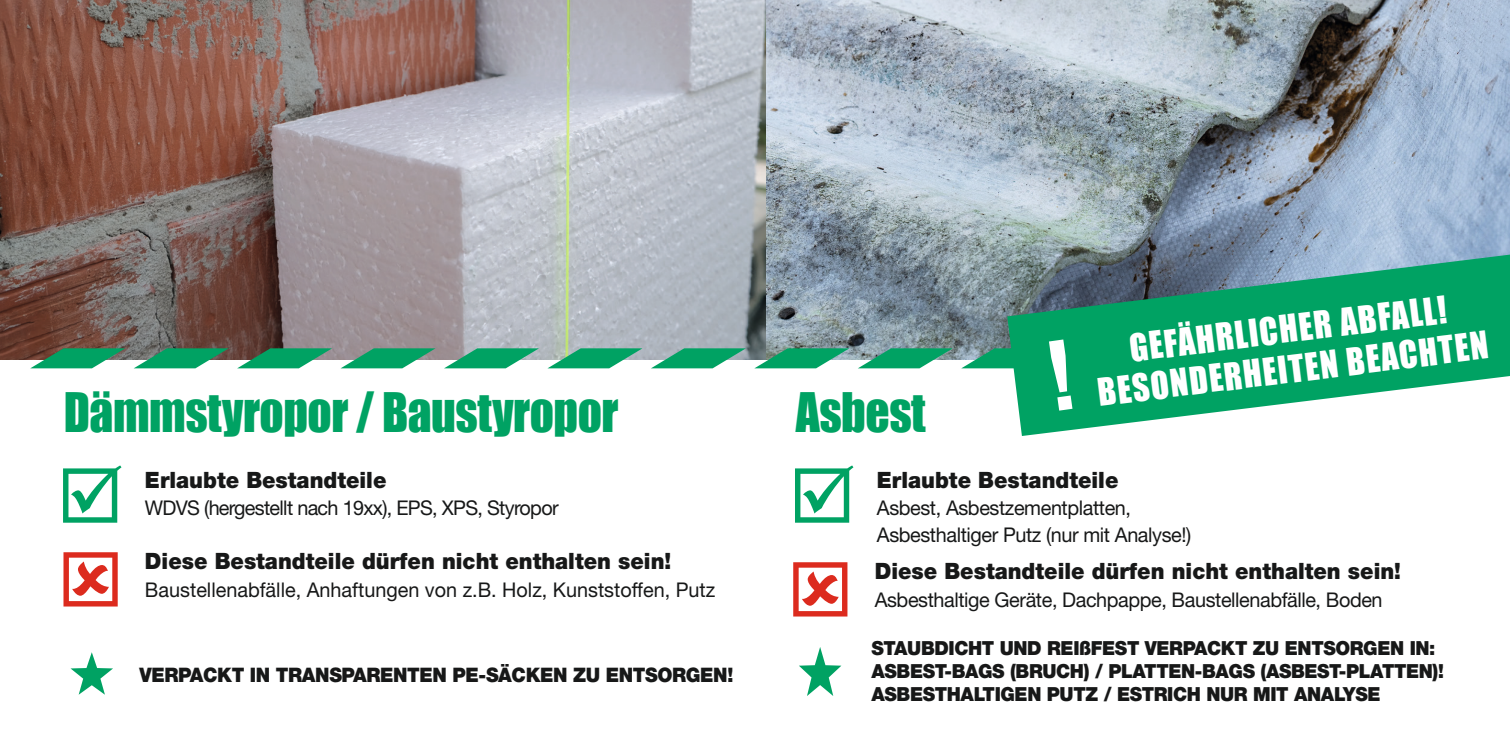
<style>
.page{position:relative;width:1510px;height:738px;background:#fff}
.page>*{position:absolute;margin:0;border:0;box-sizing:border-box;transform-origin:0 0}
.t1{font:50px "Impact";letter-spacing:-.01em;color:#00a263;scale:.95 1}
.t2{font:35px "Impact";color:#fff;scale:.95 1}
.t3{font:900 22.5px "Helvetica Neue LT Std";color:#171818;scale:.95 1}
.t4{font:20.25px "Helvetica Neue LT Std";letter-spacing:-.02em;color:#171818}
.t5{font:20.25px "Helvetica Neue LT Std";color:#171818}
.t6{font:900 20px "Helvetica Neue LT Std";letter-spacing:-.02em;color:#171818;scale:.95 1}
.t7{font:900 19.5px/23px "Helvetica Neue LT Std";letter-spacing:-.02em;color:#171818;scale:.96 1}
.s1{color:#00a263}
</style>
<div class="page">
<img style="left:0;top:0;width:1509px;height:359px">
<svg style="left:799px;top:647px;width:42px;height:48px"></svg>
<svg style="left:1007px;top:254px;width:502px;height:181px;fill:#00a263"></svg>
<svg style="left:71px;top:652px;width:42px;height:42px"></svg>
<hr style="left:1509px;top:0;width:1px;height:359px;background:#00a4d4">
<svg style="left:47px;top:339px;width:1462px;height:71px"></svg>
<h1 class="t1" style="left:64px;top:373px;width:585px">Dämmstyropor / Baustyropor</h1>
<p class="t3" style="left:145px;top:466px;width:256px">Erlaubte Bestandteile</p>
<p class="t4" style="left:57px;top:495px;width:503px"><span class="s1">☑</span> WDVS (hergestellt nach 19xx), EPS, XPS, Styropor</p>
<p class="t3" style="left:145px;top:547px;width:555px">Diese Bestandteile dürfen nicht enthalten sein!</p>
<p class="t5" style="left:145px;top:577px;width:572px">Baustellenabfälle, Anhaftungen von z.B. Holz, Kunststoffen, Putz</p>
<p class="t6" style="left:140px;top:662px;width:626px">VERPACKT IN TRANSPARENTEN PE-SÄCKEN ZU ENTSORGEN!</p>
<h2 class="t2" style="left:1126px;top:321px;width:337px;rotate:-7deg">GEFÄHRLICHER ABFALL!</h2>
<h2 class="t2" style="left:1094px;top:365px;width:415px;rotate:-7deg">BESONDERHEITEN BEACHTEN</h2>
<h1 class="t1" style="left:795px;top:373px;width:138px">Asbest</h1>
<p class="t3" style="left:877px;top:466px;width:256px">Erlaubte Bestandteile</p>
<p class="t4" style="left:877px;top:495px;width:256px">Asbest, Asbestzementplatten,</p>
<p class="t4" style="left:788px;top:522px;width:404px"><sup>☑</sup> Asbesthaltiger Putz (nur mit Analyse!)</p>
<p class="t3" style="left:874px;top:557px;width:555px">Diese Bestandteile dürfen nicht enthalten sein!</p>
<p class="t4" style="left:874px;top:587px;width:509px">Asbesthaltige Geräte, Dachpappe, Baustellenabfälle, Boden</p>
<p class="t7" style="left:871px;top:636px;width:598px">STAUBDICHT UND REIßFEST VERPACKT ZU ENTSORGEN IN:<br>ASBEST-BAGS (BRUCH) / PLATTEN-BAGS (ASBEST-PLATTEN)!<br>ASBESTHALTIGEN PUTZ / ESTRICH NUR MIT ANALYSE</p>
</div>
